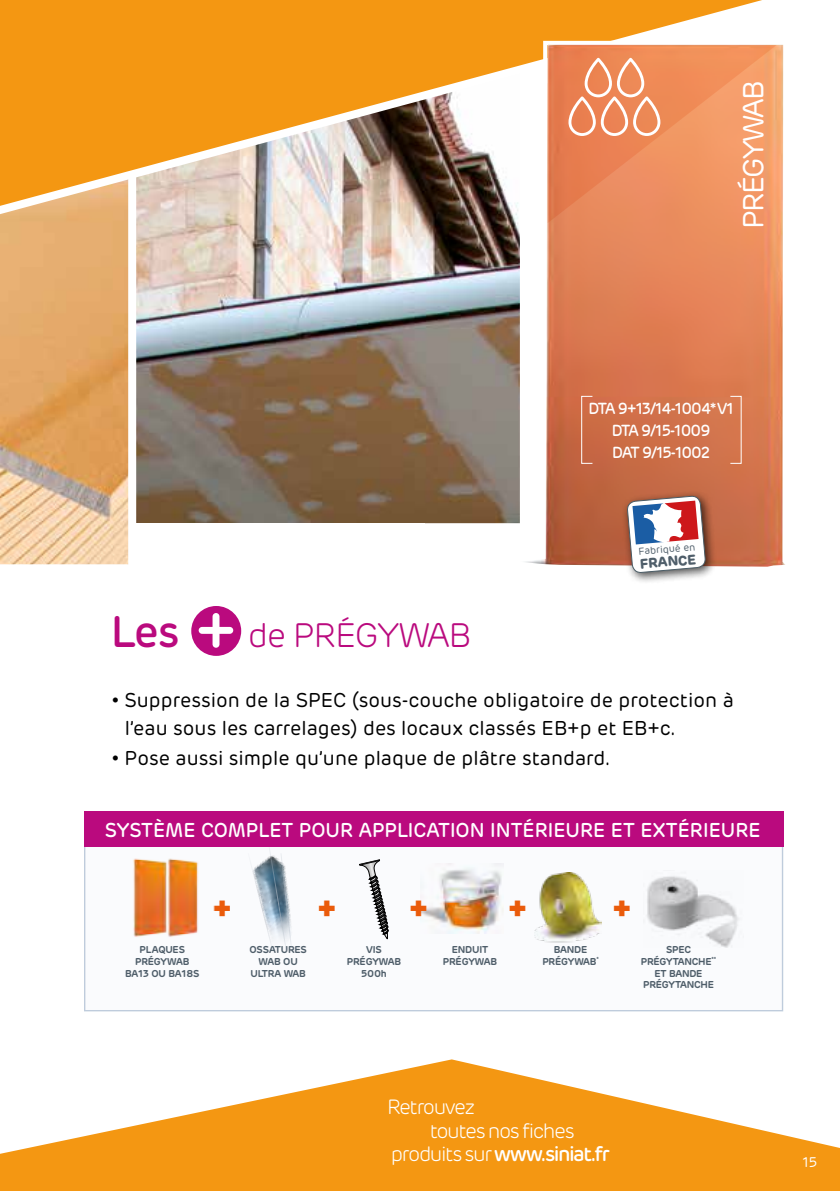
<style>
.page{position:relative;width:840px;height:1191px;background:#fff}
.page>*{position:absolute;margin:0;border:0;box-sizing:border-box;transform-origin:0 0}
.t1{font:300 34px "Rubrik";letter-spacing:-.04em;color:#ba0a7e}
.t2{font:900 34px "DIN";color:#ea5b0b}
.t3{font:29px "Rubrik";letter-spacing:-.06em;color:#fff}
.t4{font:300 20.8px "Rubrik";letter-spacing:-.07em;color:#fff}
.t5{font:500 20.8px "Rubrik";letter-spacing:-.07em;color:#fff}
.t6{font:20px/28px "Rubrik";color:#000}
.t7{font:500 20px "Rubrik";color:#fff}
.t8{font:500 16px/22px "Rubrik";letter-spacing:-.06em;color:#fff;text-align:center;scale:.95 1}
.t9{font:700 14px "Rubrik";color:#4f5e6a}
.t10{font:14px "Rubrik";color:#fff}
.t11{font:600 10px/12px "Rubrik";letter-spacing:-.02em;color:#4f5e6a;text-align:center}
.t12{font:10px "Rubrik";color:#4f5e6a}
.s1{font-weight:600}
.s2{font-weight:500;font-size:44px}
.s3{font-weight:500;font-size:68px;color:#fff}
.s4{font-weight:300}
</style>
<div class="page">
<img style="left:0;top:272px;width:128px;height:292px">
<img style="left:136px;top:272px;width:383px;height:251px">
<svg style="left:0;top:0;width:762px;height:272px;background:#dda459"></svg>
<div style="left:128px;top:176px;width:8px;height:391px;background:#fff"></div>
<svg style="left:0;top:1059px;width:839px;height:132px;fill:#f49712"></svg>
<img style="left:520px;top:43px;width:265px;height:523px">
<svg style="left:547px;top:136px;width:229px;height:87px;background:#ec8d5e"></svg>
<svg style="left:541px;top:39px;width:244px;height:97px;background:#f19e72"></svg>
<div style="left:621px;top:490px;width:95px;height:94px;background:#000;opacity:.69"></div>
<svg style="left:626px;top:488px;width:79px;height:93px"></svg>
<div style="left:84px;top:823px;width:698px;height:188px;background:#f8f9fc;border:1px solid #9eb3cb"></div>
<img style="left:420px;top:869px;width:81px;height:65px">
<img style="left:133px;top:858px;width:65px;height:79px">
<img style="left:534px;top:872px;width:67px;height:71px">
<svg style="left:359px;top:859px;width:29px;height:80px"></svg>
<svg style="left:252px;top:854px;width:40px;height:94px"></svg>
<img style="left:647px;top:876px;width:91px;height:71px">
<div style="left:84px;top:811px;width:698px;height:36px;background:#ba0a7e"></div>
<div style="left:191px;top:606px;width:50px;height:50px;background:#ba0a7e;border-radius:50%"></div>
<div style="left:581px;top:396px;width:11px;height:68px;border:1px solid #fff"></div>
<h2 class="t3" style="left:735px;top:229px;width:150px;rotate:-90deg">PRÉGYWAB</h2>
<h2 class="t3" style="left:734px;top:242px;width:161px;rotate:-90deg">PRÉGY<span class="s1">WAB</span><sup>®</sup></h2>
<p class="t8" style="left:588px;top:398px;width:155px">DTA 9+13/14-1004*V1<br>DTA 9/15-1009<br>DAT 9/15-1002</p>
<h1 class="t1" style="left:111px;top:615px;width:362px"><span class="s2">Les</span> <span class="s3">+</span> de PRÉGYWAB</h1>
<p class="t12" style="left:637px;top:545px;width:58px;rotate:-5deg">Fabriqué en</p>
<p class="t9" style="left:638px;top:555px;width:58px;rotate:-5deg">FRANCE</p>
<p class="t6" style="left:125px;top:686px;width:610px;text-indent:-14px">• Suppression de la SPEC (sous-couche obligatoire de protection à l’eau sous les carrelages) des locaux classés EB+p et EB+c.</p>
<p class="t6" style="left:111px;top:744px;width:501px">• Pose aussi simple qu’une plaque de plâtre standard.</p>
<p class="t7" style="left:105px;top:817px;width:657px">SYSTÈME COMPLET POUR APPLICATION INTÉRIEURE ET EXTÉRIEURE</p>
<h1 class="t2" style="left:212px;top:882px;width:20px">+</h1>
<h1 class="t2" style="left:317px;top:882px;width:20px">+</h1>
<h1 class="t2" style="left:508px;top:882px;width:20px">+</h1>
<h1 class="t2" style="left:409px;top:882px;width:20px">+</h1>
<h1 class="t2" style="left:612px;top:882px;width:20px">+</h1>
<p class="t11" style="left:125px;top:943px;width:76px">PLAQUES<br>PRÉGYWAB<br>BA13 OU BA18S</p>
<p class="t11" style="left:542px;top:943px;width:58px">BANDE<br>PRÉGYWAB<sup>*</sup></p>
<p class="t11" style="left:249px;top:943px;width:59px">OSSATURES<br>WAB OU<br>ULTRA WAB</p>
<p class="t11" style="left:347px;top:943px;width:56px">VIS<br>PRÉGYWAB<br>500h</p>
<p class="t11" style="left:442px;top:943px;width:56px">ENDUIT<br>PRÉGYWAB</p>
<p class="t11" style="left:640px;top:943px;width:77px">SPEC<br>PRÉGYTANCHE<sup>**<br></sup>ET BANDE<br>PRÉGYTANCHE</p>
<p class="t4" style="left:387px;top:1094px;width:90px">Retrouvez</p>
<p class="t4" style="left:429px;top:1118px;width:146px">toutes nos fiches</p>
<p class="t5" style="left:391px;top:1141px;width:220px"><span class="s4">produits sur</span> www.siniat.fr</p>
<p class="t10" style="left:801px;top:1154px;width:16px">15</p>
</div>
